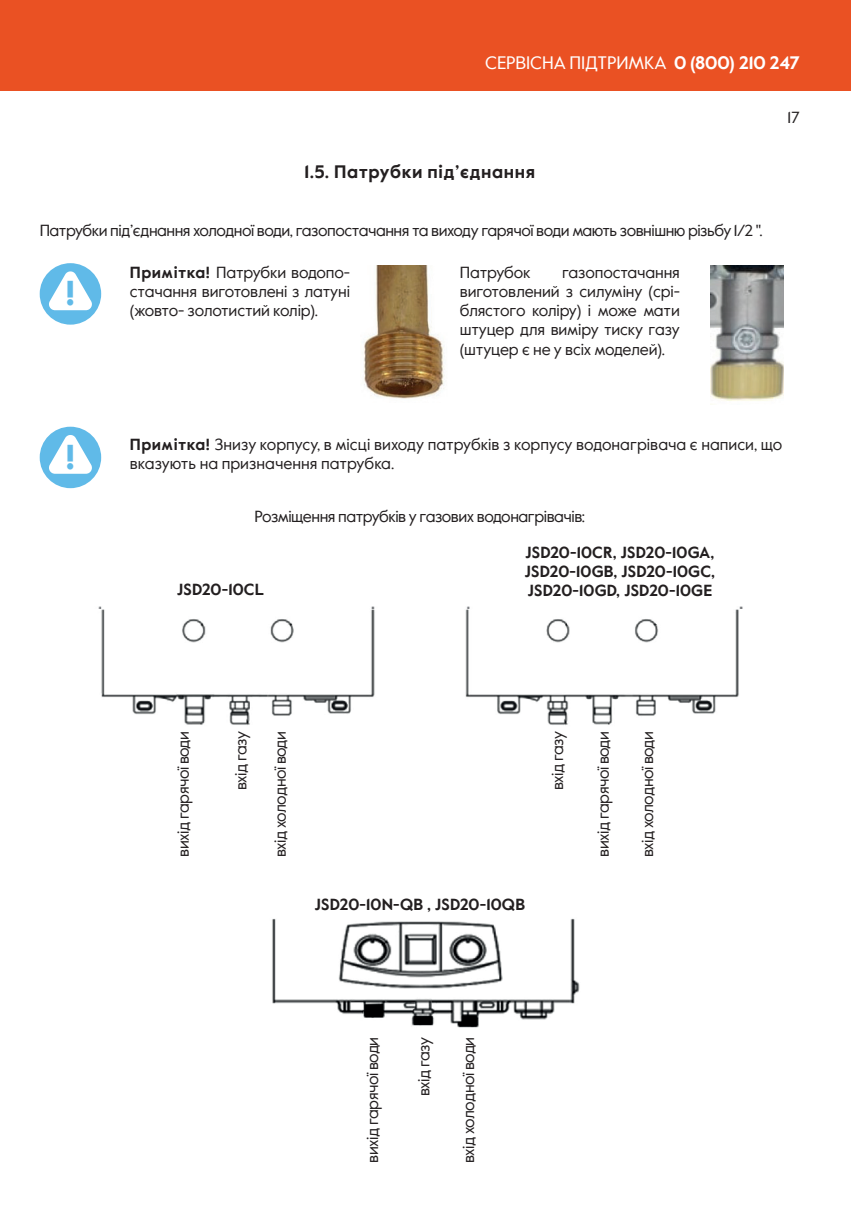
<style>
.page{position:relative;width:851px;height:1214px;background:#fff}
.page>*{position:absolute;margin:0;border:0;box-sizing:border-box;transform-origin:0 0}
.t1{font:900 34.4px "Value Sans Pro";color:#60bae8}
.t2{font:18px "Value Sans Pro";letter-spacing:-.005em;color:#fff}
.t3{font:700 18px "Value Sans Pro";letter-spacing:.03em;color:#231f20}
.t4{font:16px/19.2px "Value Sans Pro";letter-spacing:-.03em;color:#231f20;text-align:justify}
.t5{font:16px/19.2px "Value Sans Pro";color:#231f20}
.t6{font:700 16px/19.2px "Value Sans Pro";letter-spacing:.01em;color:#231f20;text-align:justify}
.t7{font:16px "Value Sans Pro";letter-spacing:-.01em;color:#231f20}
.s1{font-weight:700}
</style>
<div class="page">
<div style="left:0;top:0;width:850px;height:91px;background:#ea5123"></div>
<img style="left:364px;top:265px;width:81px;height:134px">
<img style="left:101px;top:609px;width:638px;height:116px">
<img style="left:272px;top:918px;width:308px;height:110px">
<div style="left:40px;top:263px;width:61px;height:61px;background:#60bae8;border-radius:50%"></div>
<svg style="left:47px;top:270px;width:46px;height:40px"></svg>
<div style="left:40px;top:426px;width:61px;height:62px;background:#60bae8;border-radius:50%"></div>
<svg style="left:47px;top:434px;width:46px;height:39px"></svg>
<img style="left:710px;top:265px;width:73px;height:140px">
<p class="t2" style="left:485px;top:51px;width:316px">СЕРВІСНА ПІДТРИМКА <span class="s1">0 (800) 210 247</span></p>
<p class="t3" style="left:304px;top:161px;width:232px">1.5. Патрубки під’єднання</p>
<p class="t4" style="left:40px;top:221px;width:724px">Патрубки під’єднання холодної води, газопостачання та виходу гарячої води мають зовнішню різьбу 1/2 ".</p>
<h1 class="t1" style="left:66px;top:272px;width:11px">!</h1>
<p class="t4" style="left:130px;top:263px;width:221px"><span class="s1">Примітка!</span> Патрубки водопо&shy;стачання виготовлені з латуні (жовто- золотистий колір).</p>
<p class="t7" style="left:459px;top:262px;width:72px">Патрубок</p>
<p class="t4" style="left:459px;top:263px;width:221px;text-indent:102px">газопостачання виготовлений з силуміну (срі&shy;блястого коліру) і може мати штуцер для виміру тиску газу (штуцер є не у всіх моделей).</p>
<p class="t4" style="left:787px;top:108px;width:14px">17</p>
<h1 class="t1" style="left:66px;top:436px;width:11px">!</h1>
<p class="t5" style="left:130px;top:434px;width:654px"><span class="s1">Примітка!</span> Знизу корпусу, в місці виходу патрубків з корпусу водонагрівача є написи, що вказують на призначення патрубка.</p>
<p class="t4" style="left:254px;top:507px;width:332px">Розміщення патрубків у газових водонагрівачів:</p>
<p class="t6" style="left:177px;top:580px;width:89px">JSD20-10CL</p>
<p class="t6" style="left:524px;top:543px;width:192px">JSD20-10CR, JSD20-10GA, JSD20-10GB, JSD20-10GC, JSD20-10GD, JSD20-10GE</p>
<p class="t4" style="left:174px;top:856px;width:127px;rotate:-90deg">вихід гарячої води</p>
<p class="t4" style="left:231px;top:790px;width:61px;rotate:-90deg">вхід газу</p>
<p class="t4" style="left:271px;top:857px;width:128px;rotate:-90deg">вхід холодної води</p>
<p class="t4" style="left:548px;top:790px;width:61px;rotate:-90deg">вхід газу</p>
<p class="t4" style="left:593px;top:856px;width:127px;rotate:-90deg">вихід гарячої води</p>
<p class="t4" style="left:638px;top:857px;width:128px;rotate:-90deg">вхід холодної води</p>
<p class="t6" style="left:314px;top:895px;width:212px">JSD20-10N-QB , JSD20-10QB</p>
<p class="t4" style="left:363px;top:1162px;width:127px;rotate:-90deg">вихід гарячої води</p>
<p class="t4" style="left:414px;top:1095px;width:61px;rotate:-90deg">вхід газу</p>
<p class="t4" style="left:459px;top:1162px;width:128px;rotate:-90deg">вхід холодної води</p>
</div>
